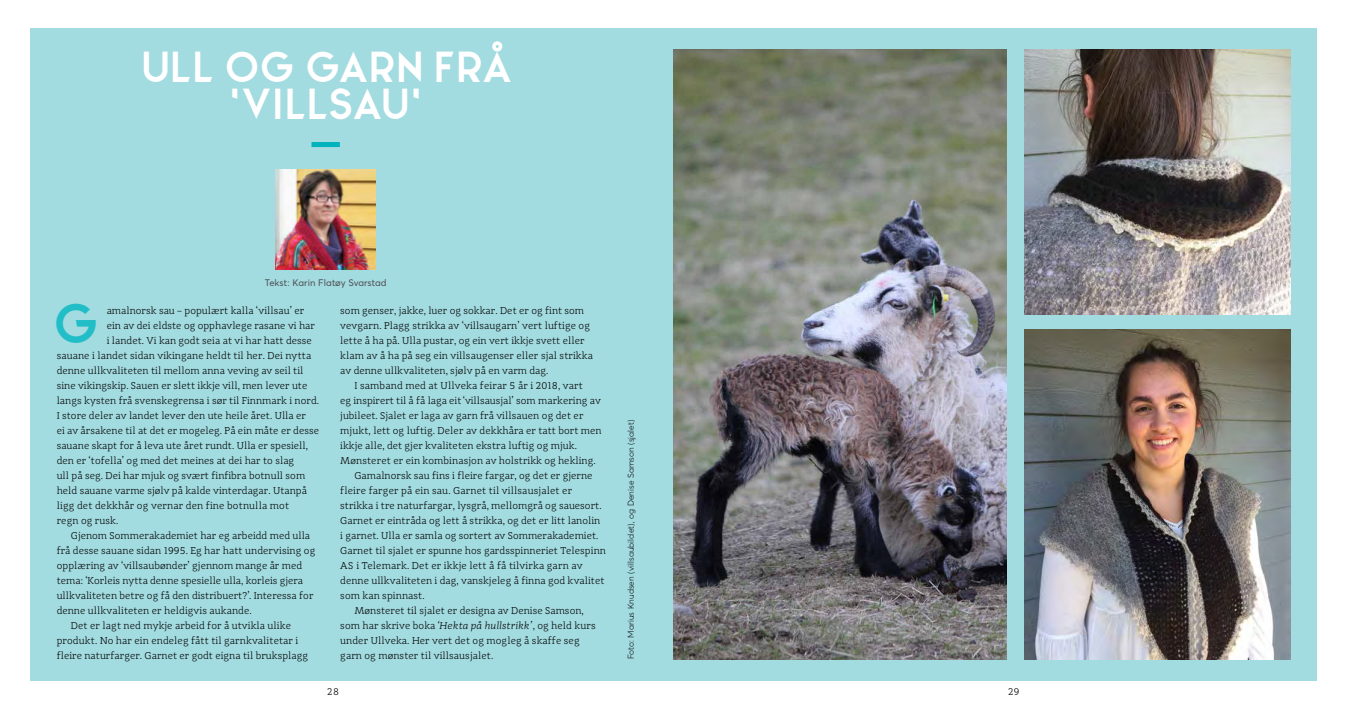
<style>
.page{position:relative;width:1347px;height:709px;background:#fff}
.page>*{position:absolute;margin:0;border:0;box-sizing:border-box;transform-origin:0 0}
.t1{font:43.75px "North";color:#22bec8}
.t2{font:33.75px/37.5px "North";letter-spacing:-.015em;color:#fff;text-align:center}
.t3{font:300 10.25px/15px "Adagio Slab";letter-spacing:.005em;color:#000}
.t4{font:300 10px "Adagio Slab";color:#000}
.t5{font:9.38px "Averta";letter-spacing:.01em;color:#4d4d4f}
.t6{font:300 8.38px "Averta";letter-spacing:.01em;color:#000}
.s1{font-style:italic}
</style>
<div class="page">
<div style="left:30px;top:28px;width:1286px;height:652px;background:#a2dbe0"></div>
<img style="left:1024px;top:329px;width:266px;height:330px">
<img style="left:1024px;top:50px;width:266px;height:264px">
<img style="left:673px;top:50px;width:333px;height:609px">
<img style="left:276px;top:170px;width:99px;height:99px">
<div style="left:311px;top:142px;width:29px;height:5px;background:#00b2bd"></div>
<div style="left:492px;top:41px;width:10px;height:11px;border:4px solid #fff;border-radius:50%"></div>
<h2 class="t2" style="left:141px;top:49px;width:373px">ULL OG GARN FRA 'VILLSAU'</h2>
<p class="t5" style="left:265px;top:277px;width:123px">Tekst: Karin Flatøy Svarstad</p>
<h1 class="t1" style="left:53px;top:303px;width:47px">G</h1>
<p class="t3" style="left:107px;top:303px;width:199px">amalnorsk sau – populært kalla ‘villsau’ er</p>
<p class="t3" style="left:107px;top:318px;width:210px">ein av dei eldste og opphavlege rasane vi har</p>
<p class="t3" style="left:107px;top:333px;width:207px">i landet. Vi kan godt seia at vi har hatt desse</p>
<p class="t3" style="left:57px;top:348px;width:256px">sauane i landet sidan vikingane heldt til her. Dei nytta</p>
<p class="t3" style="left:57px;top:363px;width:248px">denne ullkvaliteten til mellom anna veving av seil til</p>
<p class="t3" style="left:57px;top:378px;width:252px">sine vikingskip. Sauen er slett ikkje vill, men lever ute</p>
<p class="t3" style="left:57px;top:393px;width:264px">langs kysten frå svenskegrensa i sør til Finnmark i nord.</p>
<p class="t3" style="left:57px;top:408px;width:251px">I store deler av landet lever den ute heile året. Ulla er</p>
<p class="t3" style="left:57px;top:423px;width:264px">ei av årsakene til at det er mogeleg. På ein måte er desse</p>
<p class="t3" style="left:57px;top:438px;width:253px">sauane skapt for å leva ute året rundt. Ulla er spesiell,</p>
<p class="t3" style="left:57px;top:453px;width:239px">den er ‘tofella’ og med det meines at dei har to slag</p>
<p class="t3" style="left:57px;top:468px;width:250px">ull på seg. Dei har mjuk og svært finfibra botnull som</p>
<p class="t3" style="left:57px;top:483px;width:252px">held sauane varme sjølv på kalde vinterdagar. Utanpå</p>
<p class="t3" style="left:57px;top:498px;width:234px">ligg det dekkhår og vernar den fine botnulla mot</p>
<p class="t3" style="left:57px;top:513px;width:63px">regn og rusk.</p>
<p class="t3" style="left:71px;top:528px;width:241px">Gjenom Sommerakademiet har eg arbeidd med ulla</p>
<p class="t3" style="left:57px;top:543px;width:260px">frå desse sauane sidan 1995. Eg har hatt undervising og</p>
<p class="t3" style="left:57px;top:558px;width:247px">opplæring av ‘villsaubønder’ gjennom mange år med</p>
<p class="t3" style="left:57px;top:573px;width:248px">tema: ‘Korleis nytta denne spesielle ulla, korleis gjera</p>
<p class="t3" style="left:57px;top:588px;width:258px">ullkvaliteten betre og få den distribuert?’. Interessa for</p>
<p class="t3" style="left:57px;top:603px;width:196px">denne ullkvaliteten er heldigvis aukande.</p>
<p class="t3" style="left:71px;top:618px;width:221px">Det er lagt ned mykje arbeid for å utvikla ulike</p>
<p class="t3" style="left:57px;top:633px;width:243px">produkt. No har ein endeleg fått til garnkvalitetar i</p>
<p class="t3" style="left:57px;top:648px;width:253px">fleire naturfarger. Garnet er godt eigna til bruksplagg</p>
<p class="t3" style="left:340px;top:303px;width:254px">som genser, jakke, luer og sokkar. Det er og fint som vevgarn. Plagg strikka av ‘villsaugarn’ vert luftige og lette å ha på. Ulla pustar, og ein vert ikkje svett eller klam av å ha på seg ein villsaugenser eller sjal strikka av denne ullkvaliteten, sjølv på en varm dag.</p>
<p class="t3" style="left:354px;top:378px;width:230px">I samband med at Ullveka feirar 5 år i 2018, vart</p>
<p class="t3" style="left:340px;top:393px;width:262px">eg inspirert til å få laga eit ‘villsausjal’ som markering av</p>
<p class="t3" style="left:340px;top:408px;width:245px">jubileet. Sjalet er laga av garn frå villsauen og det er</p>
<p class="t3" style="left:340px;top:423px;width:263px">mjukt, lett og luftig. Deler av dekkhåra er tatt bort men</p>
<p class="t3" style="left:340px;top:438px;width:238px">ikkje alle, det gjer kvaliteten ekstra luftig og mjuk.</p>
<p class="t3" style="left:340px;top:453px;width:257px">Mønsteret er ein kombinasjon av holstrikk og hekling.</p>
<p class="t3" style="left:354px;top:468px;width:240px">Gamalnorsk sau fins i fleire fargar, og det er gjerne</p>
<p class="t3" style="left:340px;top:483px;width:233px">fleire farger på ein sau. Garnet til villsausjalet er</p>
<p class="t3" style="left:340px;top:498px;width:263px">strikka i tre naturfargar, lysgrå, mellomgrå og sauesort.</p>
<p class="t3" style="left:340px;top:513px;width:261px">Garnet er eintråda og lett å strikka, og det er litt lanolin</p>
<p class="t3" style="left:340px;top:528px;width:260px">i garnet. Ulla er samla og sortert av Sommerakademiet.</p>
<p class="t3" style="left:340px;top:543px;width:267px">Garnet til sjalet er spunne hos gardsspinneriet Telespinn</p>
<p class="t3" style="left:340px;top:558px;width:244px">AS i Telemark. Det er ikkje lett å få tilvirka garn av</p>
<p class="t3" style="left:340px;top:573px;width:266px">denne ullkvaliteten i dag, vanskjeleg å finna god kvalitet</p>
<p class="t3" style="left:340px;top:588px;width:86px">som kan spinnast.</p>
<p class="t3" style="left:354px;top:603px;width:231px">Mønsteret til sjalet er designa av Denise Samson,</p>
<p class="t3" style="left:340px;top:618px;width:257px">som har skrive boka <span class="s1">‘Hekta på hullstrikk’</span>, og held kurs</p>
<p class="t3" style="left:340px;top:633px;width:241px">under Ullveka. Her vert det og mogleg å skaffe seg</p>
<p class="t3" style="left:340px;top:648px;width:154px">garn og mønster til villsausjalet.</p>
<p class="t6" style="left:625px;top:659px;width:241px;rotate:-90deg">Foto: Marius Knudsen (villsaubildet), og Denise Samson (sjalet)</p>
<p class="t4" style="left:327px;top:685px;width:13px">28</p>
<p class="t4" style="left:1008px;top:685px;width:13px">29</p>
</div>
